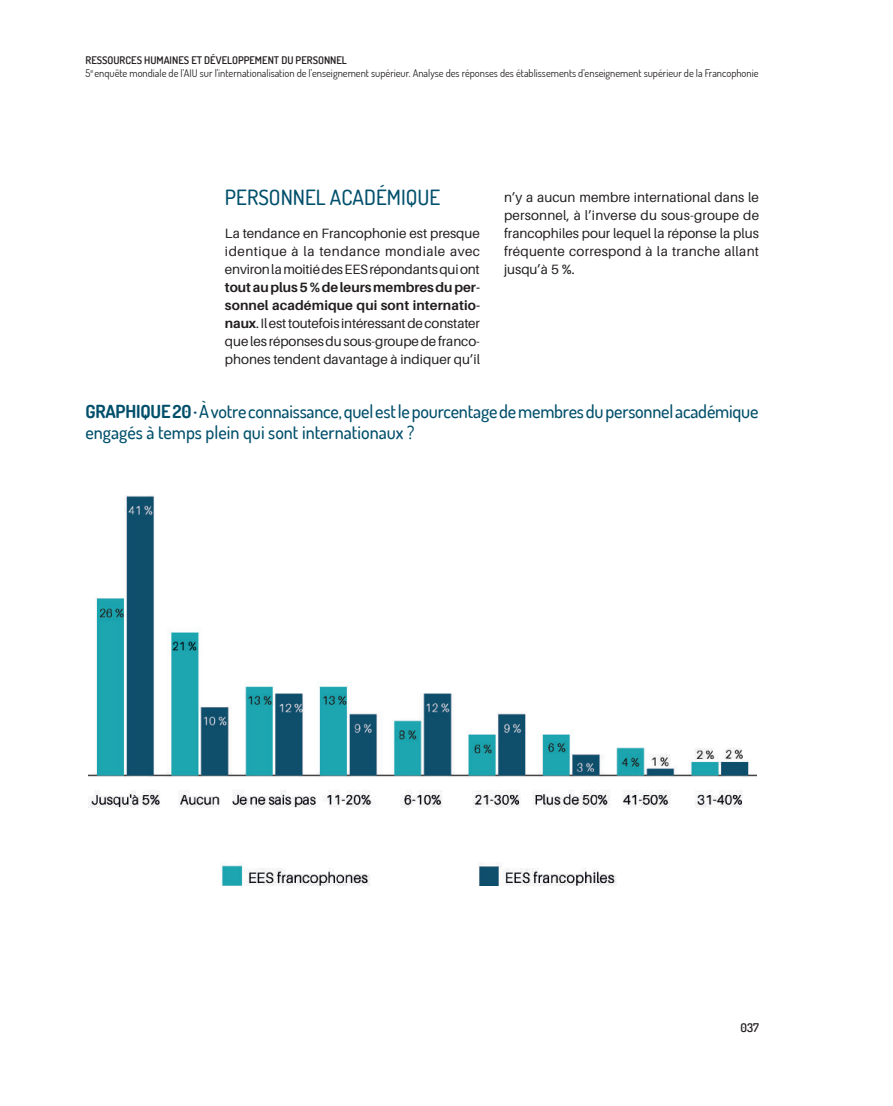
<style>
.page{position:relative;width:893px;height:1106px;background:#fff}
.page>*{position:absolute;margin:0;border:0;box-sizing:border-box;transform-origin:0 0}
.t1{font:500 21px "Dosis";color:#004f6b}
.t2{font:500 18px/21.6px "Dosis";letter-spacing:-.01em;color:#004f6b}
.t3{font:13.5px/18px "Aileron";color:#231f20;text-align:justify}
.t4{font:600 12px "Dosis";color:#231f20}
.t5{font:10.5px/12.6px "Dosis";color:#231f20}
.s1{font-weight:600}
.s2{font-weight:700}
</style>
<div class="page">
<img style="left:88px;top:495px;width:668px;height:391px">
<p class="t5" style="left:85px;top:54px;width:675px"><span class="s1">RESSOURCES HUMAINES ET DÉVELOPPEMENT DU PERSONNEL<br></span>5<sup>e</sup> enquête mondiale de l'AIU sur l'internationalisation de l'enseignement supérieur. Analyse des réponses des établissements d'enseignement supérieur de la Francophonie</p>
<h1 class="t1" style="left:225px;top:184px;width:217px">PERSONNEL ACADÉMIQUE</h1>
<p class="t3" style="left:225px;top:224px;width:257px">La tendance en Francophonie est presque identique à la tendance mondiale avec environ la moitié des EES répondants qui ont</p>
<p class="t3" style="left:225px;top:278px;width:257px"><span class="s2">tout au plus 5% de leurs membres du per&shy;sonnel académique qui sont internatio&shy;naux</span>. Il est toutefois intéressant de constater que les réponses du sous-groupe de franco&shy;phones tendent davantage à indiquer qu’il</p>
<p class="t3" style="left:504px;top:188px;width:257px">n’y a aucun membre international dans le personnel, à l’inverse du sous-groupe de francophiles pour lequel la réponse la plus fréquente correspond à la tranche allant jusqu’à 5 %.</p>
<h2 class="t2" style="left:85px;top:400px;width:674px"><span class="s2">GRAPHIQUE 20 ·</span>À votre connaissance, quel est le pourcentage de membres du personnel académique engagés à temps plein qui sont internationaux ?</h2>
<p class="t4" style="left:740px;top:1020px;width:20px">037</p>
</div>
